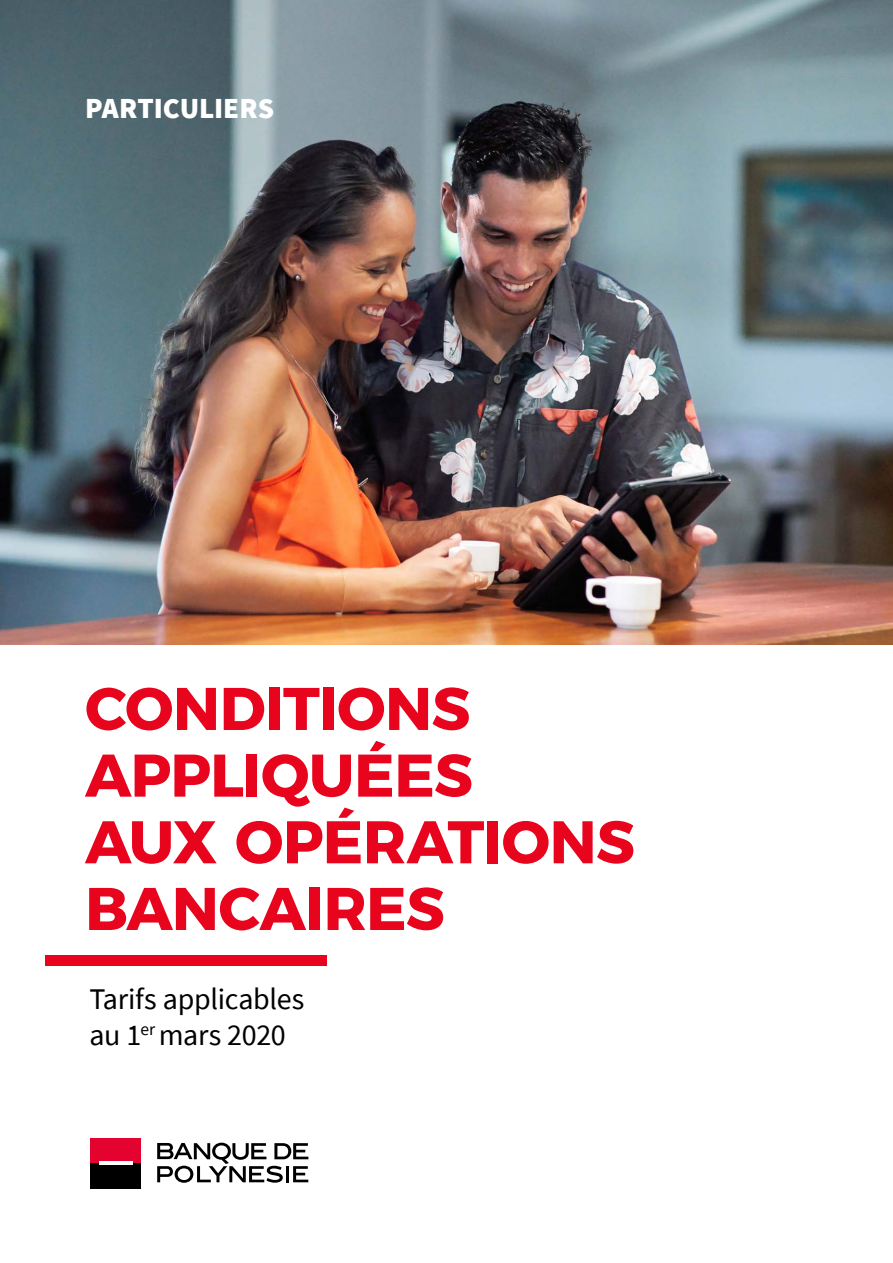
<style>
.page{position:relative;width:893px;height:1263px;background:#fff}
.page>*{position:absolute;margin:0;border:0;box-sizing:border-box;transform-origin:0 0}
.t1{font:700 60px/66.6px "Montserrat";letter-spacing:-.01em;color:#e9041e}
.t2{font:30px/36px "Source Sans Pro";letter-spacing:-.01em;color:#000}
.t3{font:900 29.1px "Source Sans Pro";color:#fff}
</style>
<div class="page">
<img style="left:0;top:0;width:893px;height:645px">
<div style="left:90px;top:1137px;width:51px;height:26px;background:#e4032e"></div>
<div style="left:90px;top:1163px;width:51px;height:25px;background:#000"></div>
<hr style="left:99px;top:1161px;width:33px;height:3px;background:#fff">
<svg style="left:157px;top:1143px;width:151px;height:40px"></svg>
<div style="left:45px;top:955px;width:282px;height:10px;background:#e9041e"></div>
<p class="t3" style="left:85px;top:88px;width:191px">PARTICULIERS</p>
<p class="t1" style="left:85px;top:671px;width:551px">CONDITIONS<br>APPLIQUÉES<br>AUX OPÉRATIONS<br>BANCAIRES</p>
<p class="t2" style="left:89px;top:981px;width:216px">Tarifs applicables au 1<sup>er</sup> mars 2020</p>
</div>
